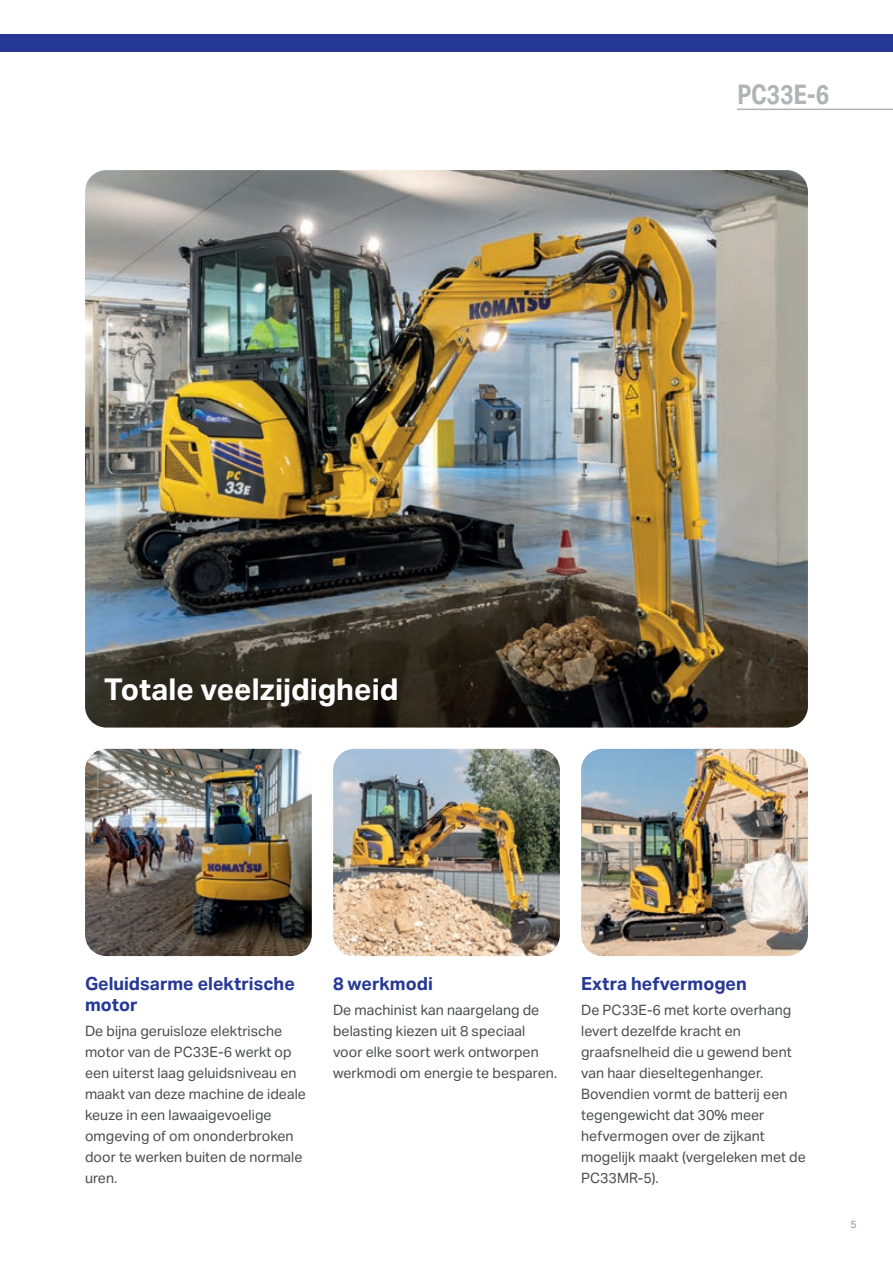
<style>
.page{position:relative;width:893px;height:1263px;background:#fff}
.page>*{position:absolute;margin:0;border:0;box-sizing:border-box;transform-origin:0 0}
.t1{font:700 30px "Aktiv Grotesk";color:#fff}
.t2{font:700 27px "Aktiv Grotesk Cd";color:#b2b3b7}
.t3{font:700 18px/21px "Aktiv Grotesk";color:#263895}
.t4{font:14.25px/21px "Aktiv Grotesk";color:#4b4c4d}
.t5{font:10.5px "Aktiv Grotesk";color:#939598}
</style>
<div class="page">
<img style="left:85px;top:749px;width:227px;height:207px">
<img style="left:581px;top:749px;width:227px;height:207px">
<img style="left:85px;top:170px;width:723px;height:557px">
<img style="left:333px;top:749px;width:227px;height:207px">
<div style="left:0;top:34px;width:893px;height:17px;background:#263895"></div>
<hr style="left:737px;top:109px;width:156px;height:1px;background:#b2b3b7">
<h2 class="t2" style="left:737px;top:79px;width:94px">PC33E-6</h2>
<h1 class="t1" style="left:104px;top:672px;width:296px">Totale veelzijdigheid</h1>
<p class="t3" style="left:85px;top:973px;width:211px">Geluidsarme elektrische motor</p>
<p class="t4" style="left:85px;top:1021px;width:223px">De bijna geruisloze elektrische motor van de PC33E-6 werkt op een uiterst laag geluidsniveau en maakt van deze machine de ideale keuze in een lawaaigevoelige omgeving of om ononderbroken door te werken buiten de normale uren.</p>
<p class="t3" style="left:333px;top:973px;width:101px">8 werkmodi</p>
<p class="t4" style="left:333px;top:1000px;width:226px">De machinist kan naargelang de belasting kiezen uit 8 speciaal voor elke soort werk ontworpen werkmodi om energie te besparen.</p>
<p class="t3" style="left:581px;top:973px;width:167px">Extra hefvermogen</p>
<p class="t4" style="left:581px;top:1000px;width:226px">De PC33E-6 met korte overhang levert dezelfde kracht en graafsnelheid die u gewend bent van haar dieseltegenhanger.<br>Bovendien vormt de batterij een tegengewicht dat 30% meer hefvermogen over de zijkant mogelijk maakt (vergeleken met de<br>PC33MR-5).</p>
<p class="t5" style="left:850px;top:1218px;width:8px">5</p>
</div>
